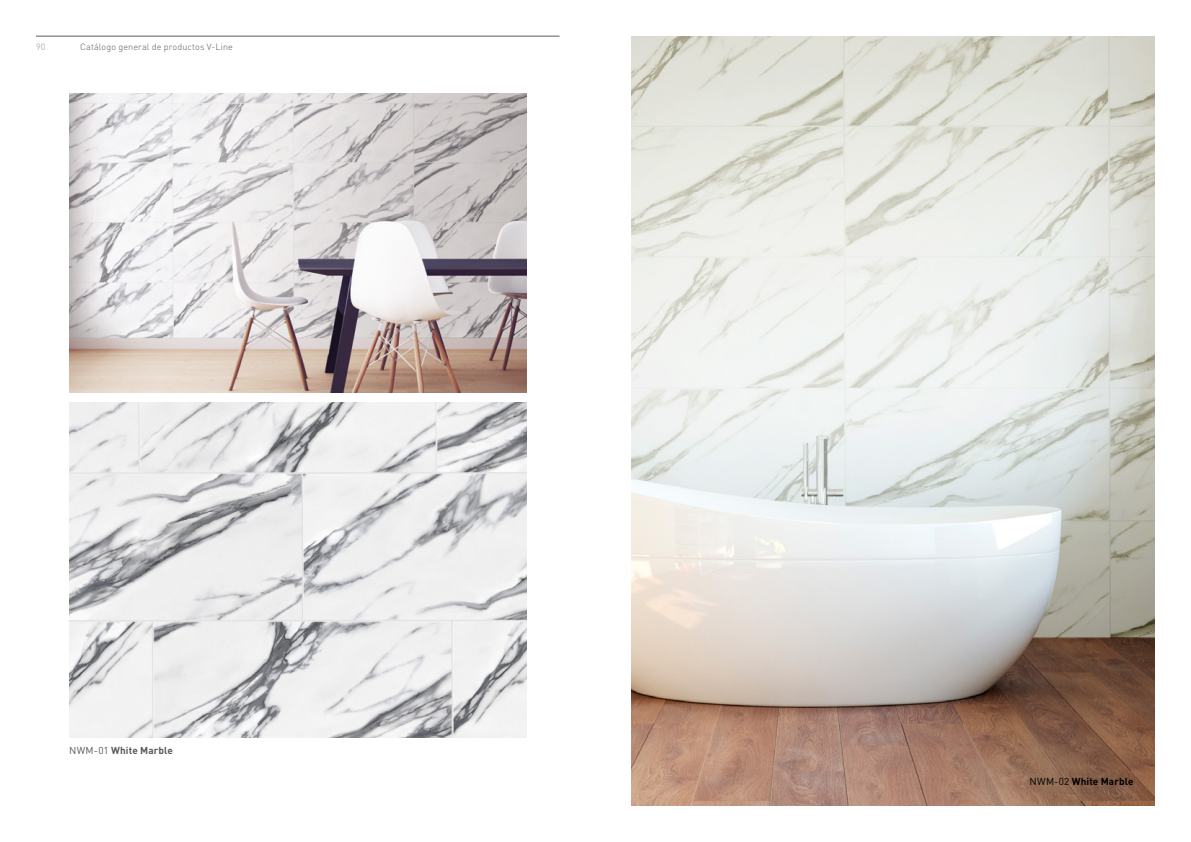
<style>
.page{position:relative;width:1191px;height:842px;background:#fff}
.page>*{position:absolute;margin:0;border:0;box-sizing:border-box;transform-origin:0 0}
.t1{font:700 10px "DIN Pro";letter-spacing:.01em;color:#5a5a5b}
.t2{font:700 10px "DIN Pro";letter-spacing:.01em;color:#000}
.t3{font:300 9px "DIN Pro";letter-spacing:.01em;color:#5a5a5b}
.t4{font:9px "DIN Pro";color:#b2b1b1}
.s1{font-weight:400}
</style>
<div class="page">
<img style="left:631px;top:36px;width:524px;height:770px">
<img style="left:69px;top:94px;width:457px;height:299px">
<img style="left:69px;top:403px;width:457px;height:335px">
<hr style="left:36px;top:36px;width:523px;height:1px;background:#5a5a5b">
<p class="t4" style="left:36px;top:40px;width:11px">90</p>
<p class="t3" style="left:80px;top:40px;width:154px">Catálogo general de productos V-Line</p>
<p class="t1" style="left:69px;top:743px;width:105px"><span class="s1">NWM-01</span> White Marble</p>
<p class="t2" style="left:1029px;top:774px;width:106px"><span class="s1">NWM-02</span> White Marble</p>
</div>
